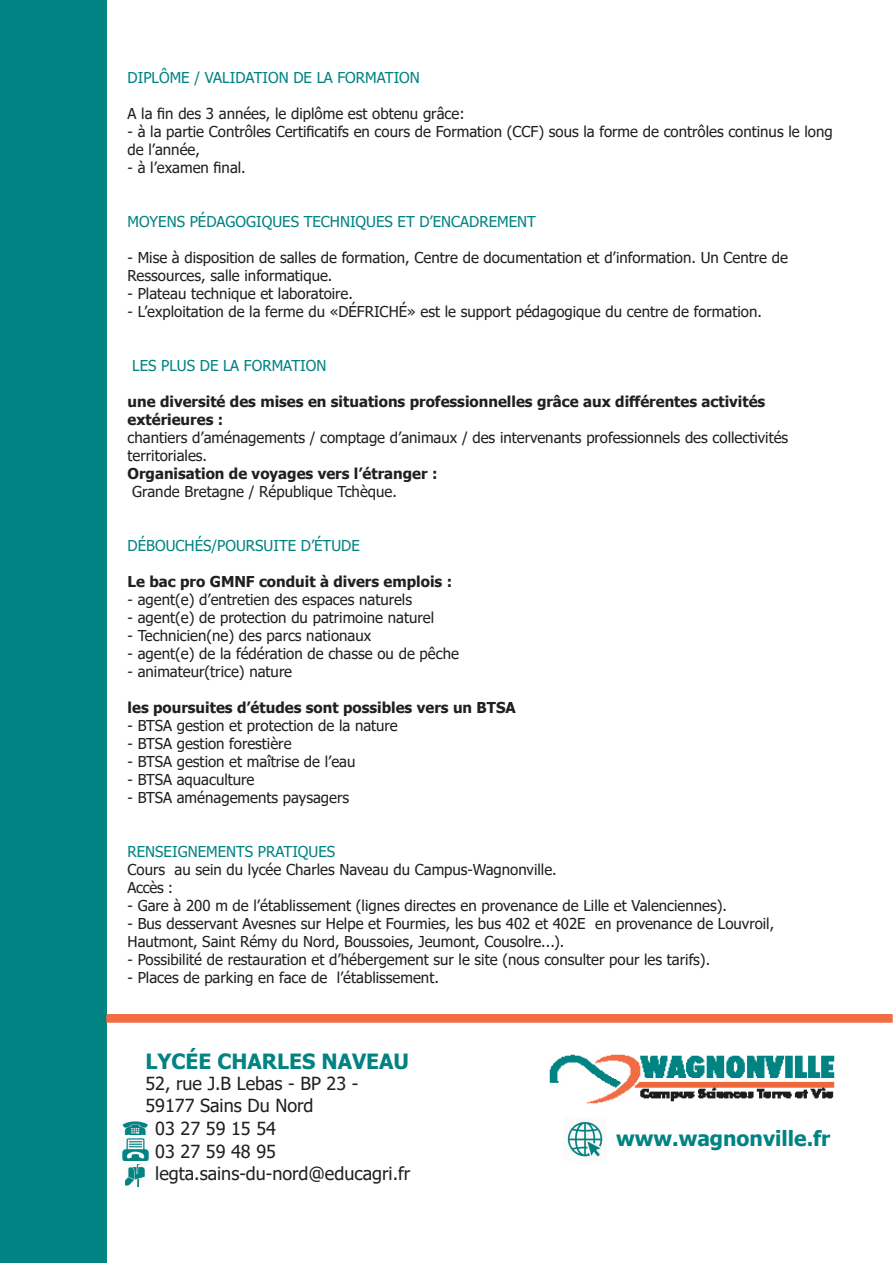
<style>
.page{position:relative;width:893px;height:1263px;background:#fff}
.page>*{position:absolute;margin:0;border:0;box-sizing:border-box;transform-origin:0 0}
.t1{font:700 21px "Tahoma";color:#008382}
.t2{font:18px "Tahoma";color:#231f20}
.t3{font:15px/18px "Tahoma";color:#231f20}
.t4{font:700 15px/18px "Tahoma";color:#231f20}
.t5{font:15px "Tahoma";color:#008382}
</style>
<div class="page">
<div style="left:0;top:0;width:106px;height:1263px;background:#008382"></div>
<div style="left:107px;top:1015px;width:785px;height:7px;background:#f36d43"></div>
<div style="left:106px;top:1014px;width:787px;height:9px;border:2px solid #f36d43"></div>
<img style="left:549px;top:1054px;width:286px;height:50px">
<img style="left:567px;top:1121px;width:36px;height:37px">
<img style="left:122px;top:1121px;width:26px;height:14px">
<img style="left:122px;top:1138px;width:27px;height:23px">
<img style="left:125px;top:1164px;width:20px;height:22px">
<p class="t5" style="left:128px;top:67px;width:294px">DIPLÔME / VALIDATION DE LA FORMATION</p>
<p class="t3" style="left:128px;top:105px;width:339px">A la fin des 3 années, le diplôme est obtenu grâce:</p>
<p class="t3" style="left:128px;top:123px;width:707px">- à la partie Contrôles Certificatifs en cours de Formation (CCF) sous la forme de contrôles continus le long de l’année,</p>
<p class="t3" style="left:128px;top:159px;width:120px">- à l’examen final.</p>
<p class="t5" style="left:128px;top:211px;width:410px">MOYENS PÉDAGOGIQUES TECHNIQUES ET D’ENCADREMENT</p>
<p class="t3" style="left:128px;top:249px;width:662px">- Mise à disposition de salles de formation, Centre de documentation et d’information. Un Centre de<br>Ressources, salle informatique.</p>
<p class="t3" style="left:128px;top:285px;width:227px">- Plateau technique et laboratoire.</p>
<p class="t3" style="left:128px;top:303px;width:636px">- L’exploitation de la ferme du «DÉFRICHÉ» est le support pédagogique du centre de formation.</p>
<p class="t5" style="left:132px;top:355px;width:196px">LES PLUS DE LA FORMATION</p>
<p class="t4" style="left:128px;top:393px;width:639px">une diversité des mises en situations professionnelles grâce aux différentes activités extérieures :</p>
<p class="t3" style="left:128px;top:429px;width:662px">chantiers d’aménagements / comptage d’animaux / des intervenants professionnels des collectivités territoriales.</p>
<p class="t4" style="left:128px;top:465px;width:311px">Organisation de voyages vers l’étranger :</p>
<p class="t3" style="left:132px;top:483px;width:266px">Grande Bretagne / République Tchèque.</p>
<p class="t5" style="left:128px;top:535px;width:234px">DÉBOUCHÉS/POURSUITE D’ÉTUDE</p>
<p class="t4" style="left:128px;top:573px;width:326px">Le bac pro GMNF conduit à divers emplois :</p>
<p class="t3" style="left:128px;top:591px;width:286px">- agent(e) d’entretien des espaces naturels</p>
<p class="t3" style="left:128px;top:609px;width:308px">- agent(e) de protection du patrimoine naturel</p>
<p class="t3" style="left:128px;top:627px;width:245px">- Technicien(ne) des parcs nationaux</p>
<p class="t3" style="left:128px;top:645px;width:333px">- agent(e) de la fédération de chasse ou de pêche</p>
<p class="t3" style="left:128px;top:663px;width:166px">- animateur(trice) nature</p>
<p class="t4" style="left:128px;top:699px;width:390px">les poursuites d’études sont possibles vers un BTSA</p>
<p class="t3" style="left:128px;top:717px;width:272px">- BTSA gestion et protection de la nature</p>
<p class="t3" style="left:128px;top:735px;width:165px">- BTSA gestion forestière</p>
<p class="t3" style="left:128px;top:753px;width:229px">- BTSA gestion et maîtrise de l’eau</p>
<p class="t3" style="left:128px;top:771px;width:128px">- BTSA aquaculture</p>
<p class="t3" style="left:128px;top:789px;width:223px">- BTSA aménagements paysagers</p>
<p class="t5" style="left:128px;top:841px;width:209px">RENSEIGNEMENTS PRATIQUES</p>
<p class="t3" style="left:128px;top:861px;width:431px">Cours au sein du lycée Charles Naveau du Campus-Wagnonville.</p>
<p class="t3" style="left:128px;top:879px;width:47px">Accès :</p>
<p class="t3" style="left:128px;top:897px;width:601px">- Gare à 200 m de l’établissement (lignes directes en provenance de Lille et Valenciennes).</p>
<p class="t3" style="left:128px;top:915px;width:648px">- Bus desservant Avesnes sur Helpe et Fourmies, les bus 402 et 402E en provenance de Louvroil,<br>Hautmont, Saint Rémy du Nord, Boussoies, Jeumont, Cousolre...).</p>
<p class="t3" style="left:128px;top:951px;width:584px">- Possibilité de restauration et d’hébergement sur le site (nous consulter pour les tarifs).</p>
<p class="t3" style="left:128px;top:969px;width:313px">- Places de parking en face de l’établissement.</p>
<p class="t1" style="left:145px;top:1046px;width:265px">LYCÉE CHARLES NAVEAU</p>
<p class="t2" style="left:145px;top:1072px;width:215px">52, rue J.B Lebas - BP 23 -</p>
<p class="t2" style="left:145px;top:1093px;width:170px">59177 Sains Du Nord</p>
<p class="t2" style="left:155px;top:1116px;width:122px">03 27 59 15 54</p>
<p class="t2" style="left:155px;top:1139px;width:122px">03 27 59 48 95</p>
<p class="t2" style="left:155px;top:1161px;width:257px">legta.sains-du-nord@educagri.fr</p>
<p class="t1" style="left:616px;top:1124px;width:216px">www.wagnonville.fr</p>
</div>
